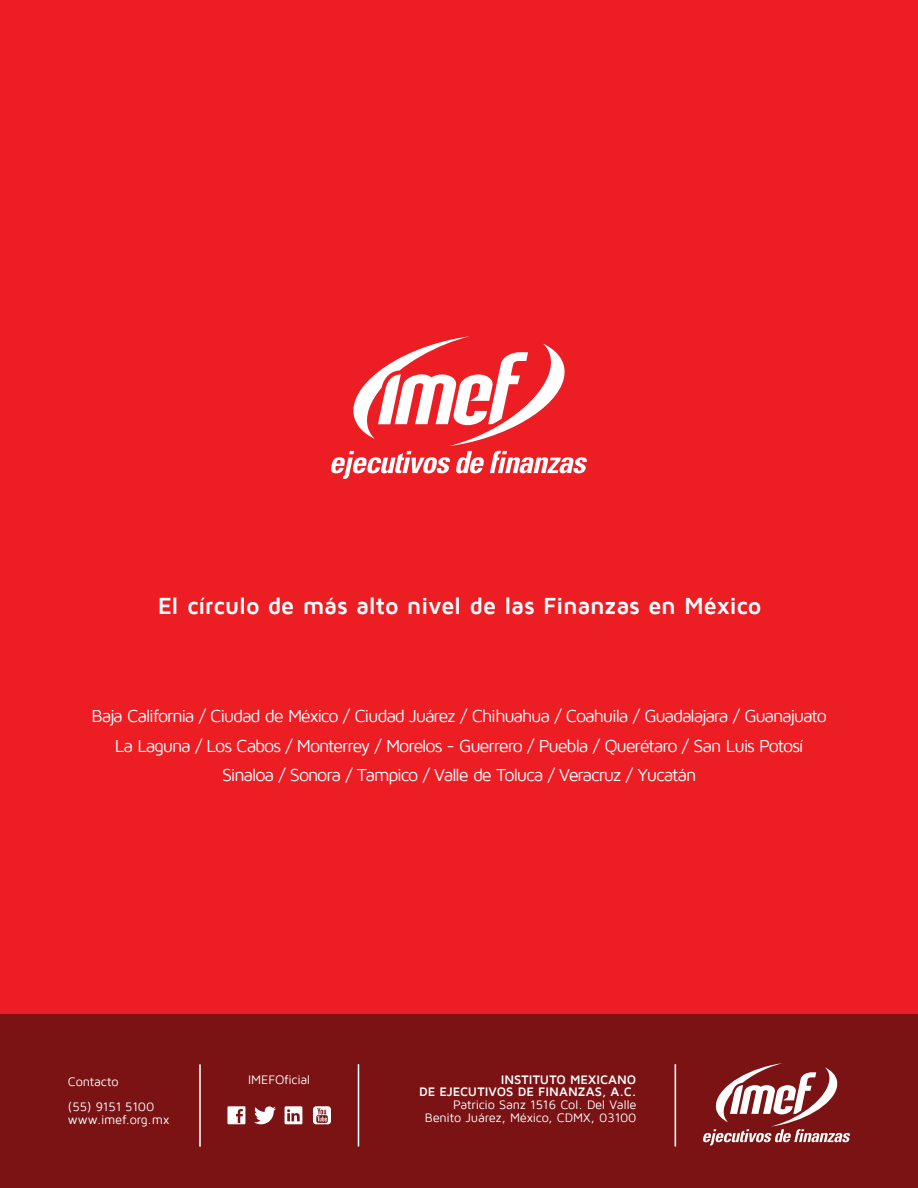
<style>
.page{position:relative;width:918px;height:1188px;background:#fff}
.page>*{position:absolute;margin:0;border:0;box-sizing:border-box;transform-origin:0 0}
.t1{font:700 24px "Maven Pro";letter-spacing:-.015em;color:#fff}
.t2{font:17.85px/29.1px "Maven Pro";letter-spacing:-.065em;color:#fff;text-align:center}
.t3{font:12.75px/12.8px "Maven Pro";letter-spacing:-.01em;color:#fff}
.t4{font:700 12.75px/12.8px "Maven Pro";color:#fff;text-align:right}
</style>
<div class="page">
<div style="left:0;top:0;width:918px;height:1015px;background:#ed1d24"></div>
<div style="left:0;top:1015px;width:918px;height:173px;background:#7b1315"></div>
<svg style="left:331px;top:336px;width:256px;height:143px"></svg>
<svg style="left:285px;top:1106px;width:17px;height:18px"></svg>
<svg style="left:227px;top:1106px;width:18px;height:18px"></svg>
<svg style="left:254px;top:1106px;width:22px;height:18px"></svg>
<svg style="left:313px;top:1106px;width:18px;height:18px"></svg>
<hr style="left:199px;top:1064px;width:2px;height:83px;background:#fff">
<hr style="left:358px;top:1064px;width:1px;height:83px;background:#fff">
<hr style="left:675px;top:1064px;width:1px;height:83px;background:#fff">
<svg style="left:703px;top:1063px;width:147px;height:82px"></svg>
<h1 class="t1" style="left:158px;top:593px;width:605px">El círculo de más alto nivel de las Finanzas en México</h1>
<p class="t2" style="left:92px;top:702px;width:737px">Baja California / Ciudad de México / Ciudad Juárez / Chihuahua / Coahuila / Guadalajara / Guanajuato<br>La Laguna / Los Cabos / Monterrey / Morelos - Guerrero / Puebla / Querétaro / San Luis Potosí<br>Sinaloa / Sonora / Tampico / Valle de Toluca / Veracruz / Yucatán</p>
<p class="t3" style="left:68px;top:1075px;width:52px">Contacto</p>
<p class="t3" style="left:248px;top:1073px;width:64px">IMEFOficial</p>
<p class="t3" style="left:68px;top:1101px;width:103px">(55) 9151 5100 www.imef.org.mx</p>
<p class="t4" style="left:419px;top:1073px;width:219px">INSTITUTO MEXICANO<br>DE EJECUTIVOS DE FINANZAS, A.C.</p>
<p class="t3" style="left:425px;top:1098px;width:213px;text-align:right">Patricio Sanz 1516 Col. Del Valle<br>Benito Juárez, México, CDMX, 03100</p>
</div>
